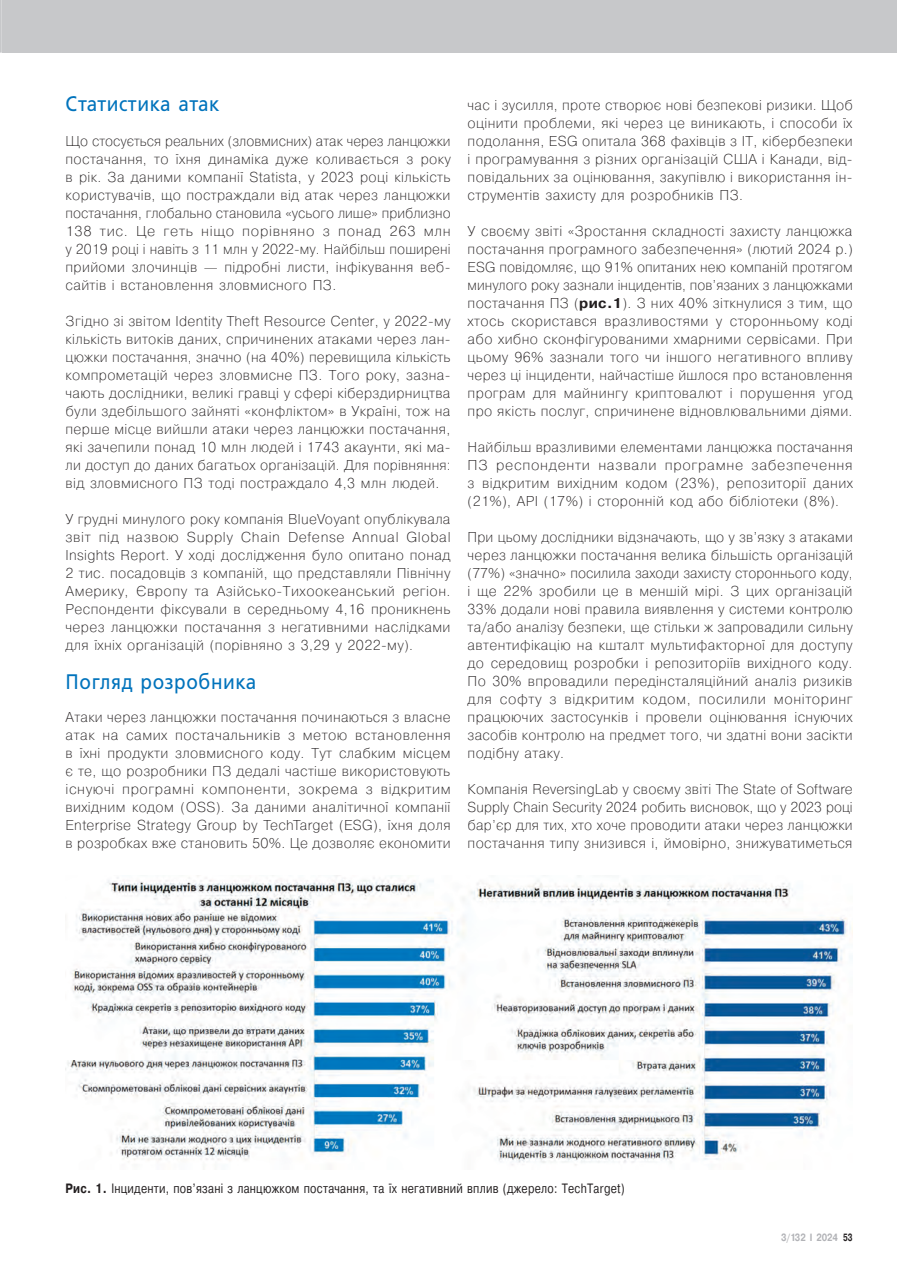
<style>
.page{position:relative;width:897px;height:1267px;background:#fff}
.page>*{position:absolute;margin:0;border:0;box-sizing:border-box;transform-origin:0 0}
.Подзаголовок{font:21px "Free Set";letter-spacing:.035em;color:#0073bc;scale:.9 1}
.Текст_osn_GREP{font:200 14.25px/18px "Pragmatica";letter-spacing:.025em;color:#231f20;text-align:justify}
.Рис__-_подп_GREP{font:13.5px "Pragmatica";letter-spacing:.025em;color:#231f20;scale:.8 1}
.Нижний_колонтитул_R{font:700 10.5px "Pragmatica";color:#b2b3b7;scale:.8 1}
.Номер_стр_R{font:700 10.5px "Pragmatica";color:#231f20;scale:.7 1}
.s1{font-weight:700}
</style>
<div class="page">
<div style="left:2px;top:0;width:894px;height:53px;background:#c7c8ca"></div>
<img style="left:67px;top:876px;width:784px;height:289px">
<svg style="left:0;top:0;width:2px;height:53px"></svg>
<p class="Подзаголовок" style="left:66px;top:91px;width:173px">Статистика атак</p>
<p class="Текст_osn_GREP" style="left:66px;top:131px;width:386px;text-align:left">Що стосується реальних (зловмисних) атак через ланцюжки постачання, то їхня динаміка дуже коливається з року в рік. За даними компанії Statista, у 2023 році кількість користувачів, що постраждали від атак через ланцюжки постачання, глобально становила «усього лише» приблизно 138 тис. Це геть ніщо порівняно з понад 263 млн у 2019 році і навіть з 11 млн у 2022‑му. Найбільш поширені прийоми злочинців — підробні листи, інфікування веб&shy;сайтів і встановлення зловмисного ПЗ.</p>
<p class="Текст_osn_GREP" style="left:66px;top:311px;width:387px">Згідно зі звітом Identity Theft Resource Center, у 2022‑му кількість витоків даних, спричинених атаками через лан‑ цюжки постачання, значно (на 40%) перевищила кількість компрометацій через зловмисне ПЗ. Того року, зазна‑ чають дослідники, великі гравці у сфері кіберздирництва були здебільшого зайняті «конфліктом» в Україні, тож на перше місце вийшли атаки через ланцюжки постачання, які зачепили понад 10 млн людей і 1743 акаунти, які ма‑ ли доступ до даних багатьох організацій. Для порівняння: від зловмисного ПЗ тоді постраждало 4,3 млн людей.</p>
<p class="Текст_osn_GREP" style="left:66px;top:509px;width:386px">У грудні минулого року компанія BlueVoyant опублікувала звіт під назвою Supply Chain Defense Annual Global Insights Report. У ході дослідження було опитано понад 2 тис. посадовців з компаній, що представляли Північну Америку, Європу та Азійсько-Тихоокеанський регіон.<br>Респонденти фіксували в середньому 4,16 проникнень через ланцюжки постачання з негативними наслідками для їхніх організацій (порівняно з 3,29 у 2022‑му).</p>
<p class="Подзаголовок" style="left:66px;top:669px;width:214px">Погляд розробника</p>
<p class="Текст_osn_GREP" style="left:66px;top:707px;width:386px">Атаки через ланцюжки постачання починаються з власне атак на самих постачальників з метою встановлення в їхні продукти зловмисного коду. Тут слабким місцем є те, що розробники ПЗ дедалі частіше використовують існуючі програмні компоненти, зокрема з відкритим вихідним кодом (OSS). За даними аналітичної компанії Enterprise Strategy Group by TechTarget (ESG), їхня доля в розробках вже становить 50%. Це дозволяє економити</p>
<p class="Текст_osn_GREP" style="left:467px;top:95px;width:387px">час і зусилля, проте створює нові безпекові ризики. Щоб оцінити проблеми, які через це виникають, і способи їх подолання, ESG опитала 368 фахівців з ІТ, кібербезпеки і програмування з різних організацій США і Канади, від‑ повідальних за оцінювання, закупівлю і використання ін‑ струментів захисту для розробників ПЗ.</p>
<p class="Текст_osn_GREP" style="left:467px;top:221px;width:387px">У своєму звіті «Зростання складності захисту ланцюжка постачання програмного забезпечення» (лютий 2024 р.)<br>ESG повідомляє, що 91% опитаних нею компаній протягом минулого року зазнали інцидентів, пов’язаних з ланцюжками постачання ПЗ (<span class="s1">рис.1</span>). З них 40% зіткнулися з тим, що хтось скористався вразливостями у сторонньому коді або хибно сконфігурованими хмарними сервісами. При цьому 96% зазнали того чи іншого негативного впливу через ці інциденти, найчастіше йшлося про встановлення програм для майнингу криптовалют і порушення угод про якість послуг, спричинене відновлювальними діями.</p>
<p class="Текст_osn_GREP" style="left:467px;top:437px;width:387px">Найбільш вразливими елементами ланцюжка постачання ПЗ респонденти назвали програмне забезпечення з відкритим вихідним кодом (23%), репозиторії даних (21%), API (17%) і сторонній код або бібліотеки (8%).</p>
<p class="Текст_osn_GREP" style="left:467px;top:527px;width:387px">При цьому дослідники відзначають, що у зв’язку з атаками через ланцюжки постачання велика більшість організацій (77%) «значно» посилила заходи захисту стороннього коду, і ще 22% зробили це в меншій мірі. З цих організацій 33% додали нові правила виявлення у системи контролю та/або аналізу безпеки, ще стільки ж запровадили сильну автентифікацію на кшталт мультифакторної для доступу до середовищ розробки і репозиторіїв вихідного коду.<br>По 30% впровадили передінсталяційний аналіз ризиків для софту з відкритим кодом, посилили моніторинг працюючих застосунків і провели оцінювання існуючих засобів контролю на предмет того, чи здатні вони засікти подібну атаку.</p>
<p class="Текст_osn_GREP" style="left:467px;top:779px;width:386px">Компанія ReversingLab у своєму звіті The State of Software Supply Chain Security 2024 робить висновок, що у 2023 році бар’єр для тих, хто хоче проводити атаки через ланцюжки постачання типу знизився і, ймовірно, знижуватиметься</p>
<p class="Рис__-_подп_GREP" style="left:66px;top:1179px;width:700px"><span class="s1">Рис. 1.</span> Інциденти, пов’язані з ланцюжком постачання, та їх негативний вплив (джерело: TechTarget)</p>
<p class="Нижний_колонтитул_R" style="left:781px;top:1230px;width:72px">3/132 I 2024</p>
<p class="Номер_стр_R" style="left:843px;top:1230px;width:15px">53</p>
</div>
